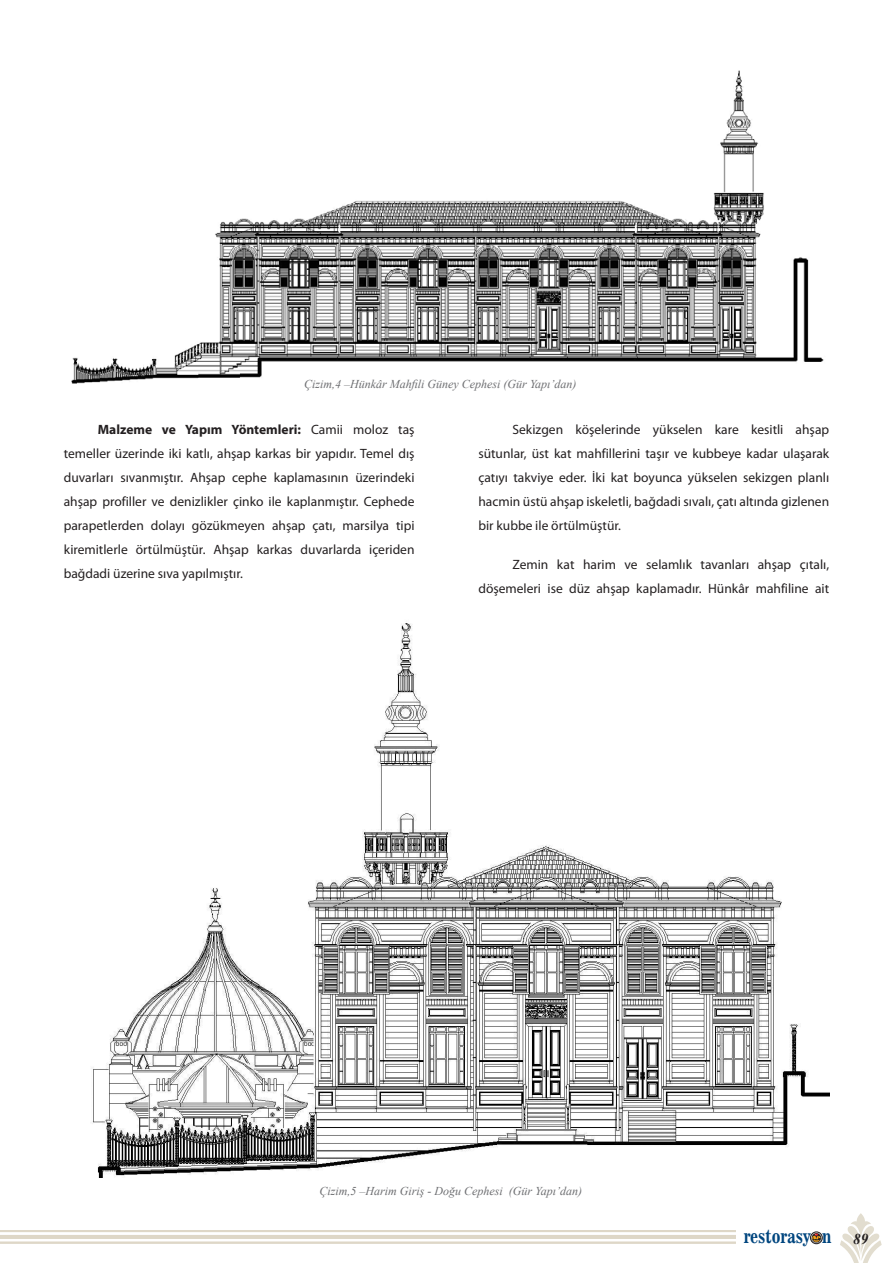
<style>
.page{position:relative;width:893px;height:1263px;background:#fff}
.page>*{position:absolute;margin:0;border:0;box-sizing:border-box;transform-origin:0 0}
.t1{font:17.7px "News 701 BT Bold A";color:#00467f;scale:.8 1}
.t2{font:13.5px/24px "Myriad Pro";color:#231f20;text-align:justify}
.t3{font:italic 12px "Times New Roman";color:#6d6e71}
.s1{font-weight:700}
.s2{font-family:"Times New Roman";font-weight:700;font-style:italic;font-size:15px;color:#231f20}
</style>
<div class="page">
<svg style="left:840px;top:1213px;width:42px;height:50px"></svg>
<div style="left:810px;top:1232px;width:12px;height:12px;border:1px solid #231f20;border-radius:50%"></div>
<svg style="left:811px;top:1232px;width:11px;height:11px"></svg>
<hr style="left:0;top:1242px;width:736px;height:1px;background:#ded7c7">
<hr style="left:0;top:1235px;width:736px;height:4px;background:#ded7c7">
<hr style="left:0;top:1230px;width:736px;height:2px;background:#ded7c7">
<img style="left:92px;top:623px;width:737px;height:554px">
<img style="left:71px;top:70px;width:753px;height:314px">
<p class="t3" style="left:304px;top:375px;width:274px">Çizim,4 –Hünkâr Mahfili Güney Cephesi (Gür Yapı’dan)</p>
<p class="t2" style="left:64px;top:417px;width:352px;text-indent:34px"><span class="s1">Malzeme ve Yapım Yöntemleri:</span> Camii moloz taş temeller üzerinde iki katlı, ahşap karkas bir yapıdır. Temel dış duvarları sıvanmıştır. Ahşap cephe kaplamasının üzerindeki ahşap profiller ve denizlikler çinko ile kaplanmıştır. Cephede parapetlerden dolayı gözükmeyen ahşap çatı, marsilya tipi kiremitlerle örtülmüştür. Ahşap karkas duvarlarda içeriden bağdadi üzerine sıva yapılmıştır.</p>
<p class="t2" style="left:478px;top:417px;width:352px;text-indent:34px">Sekizgen köşelerinde yükselen kare kesitli ahşap sütunlar, üst kat mahfillerini taşır ve kubbeye kadar ulaşarak çatıyı takviye eder. İki kat boyunca yükselen sekizgen planlı hacmin üstü ahşap iskeletli, bağdadi sıvalı, çatı altında gizlenen bir kubbe ile örtülmüştür.</p>
<p class="t2" style="left:478px;top:552px;width:352px;text-align:right">Zemin kat harim ve selamlık tavanları ahşap çıtalı, döşemeleri ise düz ahşap kaplamadır. Hünkâr mahfiline ait</p>
<p class="t3" style="left:319px;top:1183px;width:264px">Çizim,5 –Harim Giriş - Doğu Cephesi (Gür Yapı’dan)</p>
<h1 class="t1" style="left:744px;top:1225px;width:157px">restorasy n <span class="s2">89</span></h1>
</div>
